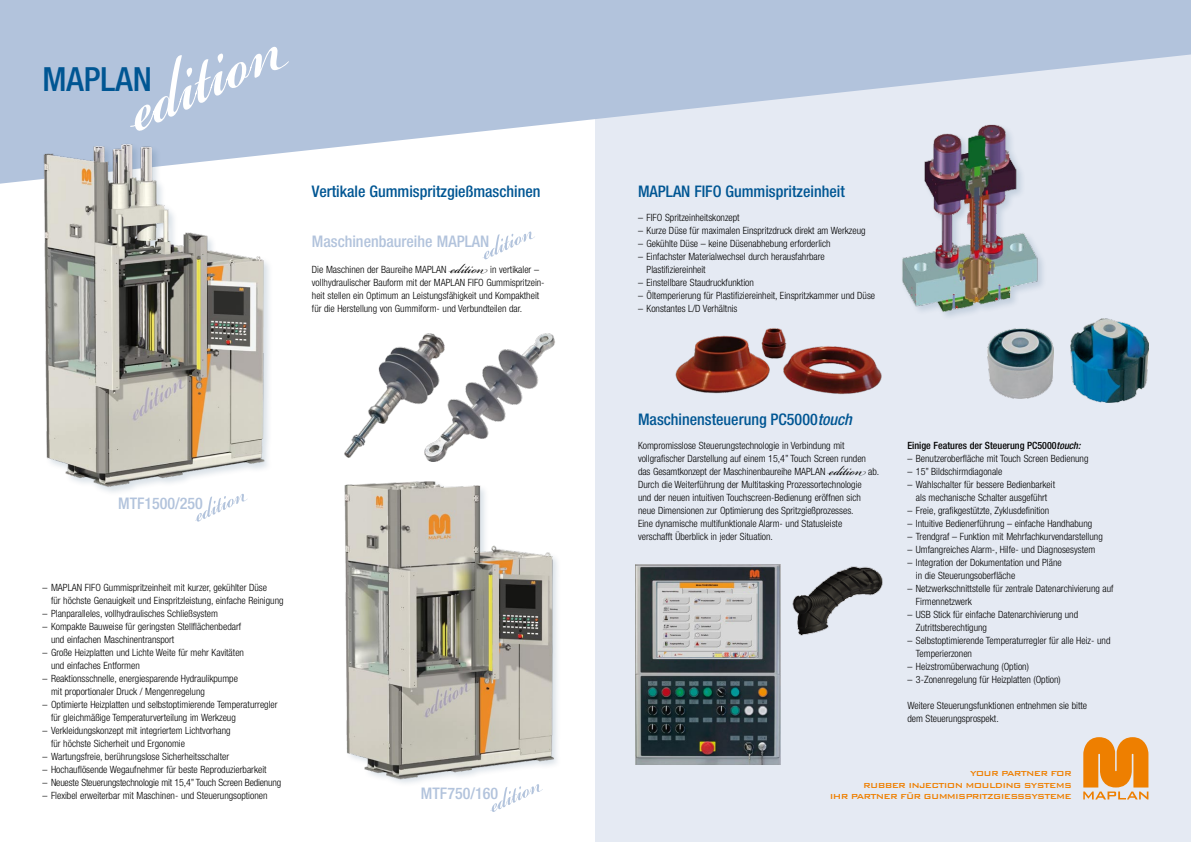
<style>
.page{position:relative;width:1191px;height:842px;background:#fff}
.page>*{position:absolute;margin:0;border:0;box-sizing:border-box;transform-origin:0 0}
.t1{font:500 condensed 33.3px "Helvetica Neue";color:#005693}
.t2{font:500 condensed 16px "Helvetica Neue";color:#005693}
.t3{font:500 condensed 16px "Helvetica Neue";color:#b2c3dc}
.t4{font:300 condensed 10px/13px "Helvetica Neue";color:#000}
.t5{font:500 condensed 10px "Helvetica Neue";color:#000}
.t6{font:500 9.7px/11.9px "Bank Gothic BT";letter-spacing:-.075em;color:#ee7f00;text-align:right}
.s1{font-family:"Bickham Script Pro";font-weight:400;font-stretch:normal;font-size:21px}
.s2{font-style:italic}
</style>
<div class="page">
<div style="left:595px;top:0;width:596px;height:842px;background:#e5eaf3"></div>
<svg style="left:0;top:0;width:1191px;height:184px;fill:#b2c3dc"></svg>
<svg style="left:1083px;top:737px;width:65px;height:62px"></svg>
<svg style="left:112px;top:14px;width:179px;height:122px;background:#b8c8df"></svg>
<div style="left:42px;top:142px;width:255px;height:366px;background:#fff"></div>
<img style="left:35px;top:139px;width:238px;height:350px">
<svg style="left:482px;top:231px;width:53px;height:29px"></svg>
<img style="left:344px;top:481px;width:214px;height:301px">
<svg style="left:189px;top:483px;width:59px;height:39px"></svg>
<svg style="left:484px;top:773px;width:60px;height:39px"></svg>
<div style="left:900px;top:123px;width:166px;height:210px;background:#e5eaf3"></div>
<img style="left:892px;top:125px;width:149px;height:187px">
<img style="left:635px;top:564px;width:145px;height:201px">
<img style="left:792px;top:566px;width:91px;height:70px">
<img style="left:675px;top:328px;width:207px;height:67px">
<img style="left:344px;top:334px;width:81px;height:124px">
<img style="left:425px;top:333px;width:130px;height:129px">
<img style="left:1070px;top:318px;width:78px;height:84px">
<img style="left:987px;top:329px;width:66px;height:69px">
<h1 class="t1" style="left:43px;top:59px;width:111px">MAPLAN</h1>
<h2 class="t2" style="left:312px;top:182px;width:230px">Vertikale Gummispritzgießmaschinen</h2>
<h2 class="t3" style="left:312px;top:231px;width:179px">Maschinenbaureihe MAPLAN</h2>
<p class="t4" style="left:312px;top:262px;width:233px">Die Maschinen der Baureihe MAPLAN <span class="s1">edition</span> in vertikaler – vollhydraulischer Bauform mit der MAPLAN FIFO Gummispritzein&shy;heit stellen ein Optimum an Leistungsfähigkeit und Kompaktheit für die Herstellung von Gummiform- und Verbundteilen dar.</p>
<h2 class="t3" style="left:118px;top:494px;width:86px">MTF1500/250</h2>
<p class="t4" style="left:51px;top:581px;width:234px;text-indent:-8px">– MAPLAN FIFO Gummispritzeinheit mit kurzer, gekühlter Düse<br>für höchste Genauigkeit und Einspritzleistung, einfache Reinigung</p>
<p class="t4" style="left:43px;top:607px;width:177px">– Planparalleles, vollhydraulisches Schließsystem</p>
<p class="t4" style="left:51px;top:620px;width:192px;text-indent:-8px">– Kompakte Bauweise für geringsten Stellflächenbedarf und einfachen Maschinentransport</p>
<p class="t4" style="left:51px;top:646px;width:194px;text-indent:-8px">– Große Heizplatten und Lichte Weite für mehr Kavitäten und einfaches Entformen</p>
<p class="t4" style="left:51px;top:672px;width:188px;text-indent:-8px">– Reaktionsschnelle, energiesparende Hydraulikpumpe mit proportionaler Druck / Mengenregelung</p>
<p class="t4" style="left:51px;top:698px;width:228px;text-indent:-8px">– Optimierte Heizplatten und selbstoptimierende Temperaturregler für gleichmäßige Temperaturverteilung im Werkzeug</p>
<p class="t4" style="left:51px;top:724px;width:181px;text-indent:-8px">– Verkleidungskonzept mit integriertem Lichtvorhang für höchste Sicherheit und Ergonomie</p>
<p class="t4" style="left:43px;top:750px;width:188px">– Wartungsfreie, berührungslose Sicherheitsschalter</p>
<p class="t4" style="left:43px;top:763px;width:226px">– Hochauflösende Wegaufnehmer für beste Reproduzierbarkeit</p>
<p class="t4" style="left:43px;top:776px;width:240px">– Neueste Steuerungstechnologie mit 15,4” Touch Screen Bedienung</p>
<p class="t4" style="left:43px;top:789px;width:226px">– Flexibel erweiterbar mit Maschinen- und Steuerungsoptionen</p>
<h2 class="t3" style="left:421px;top:784px;width:79px">MTF750/160</h2>
<h2 class="t2" style="left:638px;top:182px;width:208px">MAPLAN FIFO Gummispritzeinheit</h2>
<p class="t4" style="left:638px;top:210px;width:103px">– FIFO Spritzeinheitskonzept</p>
<p class="t4" style="left:638px;top:223px;width:229px">– Kurze Düse für maximalen Einspritzdruck direkt am Werkzeug</p>
<p class="t4" style="left:638px;top:236px;width:194px">– Gekühlte Düse – keine Düsenabhebung erforderlich</p>
<p class="t4" style="left:646px;top:249px;width:180px;text-indent:-8px">– Einfachster Materialwechsel durch herausfahrbare<br>Plastifiziereinheit</p>
<p class="t4" style="left:638px;top:275px;width:117px">– Einstellbare Staudruckfunktion</p>
<p class="t4" style="left:638px;top:288px;width:239px">– Öltemperierung für Plastifiziereinheit, Einspritzkammer und Düse</p>
<p class="t4" style="left:638px;top:301px;width:101px">– Konstantes L/D Verhältnis</p>
<h2 class="t2" style="left:638px;top:410px;width:215px">Maschinensteuerung PC5000<span class="s2">touch</span></h2>
<p class="t4" style="left:638px;top:439px;width:243px">Kompromisslose Steuerungstechnologie in Verbindung mit vollgrafischer Darstellung auf einem 15,4” Touch Screen runden das Gesamtkonzept der Maschinenbaureihe MAPLAN <span class="s1">edition</span> ab.<br>Durch die Weiterführung der Multitasking Prozessortechnologie<br>und der neuen intuitiven Touchscreen-Bedienung eröffnen sich neue Dimensionen zur Optimierung des Spritzgießprozesses.<br>Eine dynamische multifunktionale Alarm- und Statusleiste verschafft Überblick in jeder Situation.</p>
<p class="t5" style="left:907px;top:439px;width:174px">Einige Features der Steuerung PC5000<span class="s2">touch:</span></p>
<p class="t4" style="left:907px;top:452px;width:183px">– Benutzeroberfläche mit Touch Screen Bedienung</p>
<p class="t4" style="left:907px;top:465px;width:96px">– 15” Bildschirmdiagonale</p>
<p class="t4" style="left:907px;top:478px;width:149px;text-align:center">– Wahlschalter für bessere Bedienbarkeit als mechanische Schalter ausgeführt</p>
<p class="t4" style="left:907px;top:504px;width:143px">– Freie, grafikgestützte, Zyklusdefinition</p>
<p class="t4" style="left:907px;top:517px;width:186px">– Intuitive Bedienerführung – einfache Handhabung</p>
<p class="t4" style="left:907px;top:530px;width:197px">– Trendgraf – Funktion mit Mehrfachkurvendarstellung</p>
<p class="t4" style="left:907px;top:543px;width:189px">– Umfangreiches Alarm-, Hilfe- und Diagnosesystem</p>
<p class="t4" style="left:916px;top:556px;width:147px;text-indent:-8px">– Integration der Dokumentation und Pläne in die Steuerungsoberfläche</p>
<p class="t4" style="left:916px;top:582px;width:199px;text-indent:-8px">– Netzwerkschnittstelle für zentrale Datenarchivierung auf<br>Firmennetzwerk</p>
<p class="t4" style="left:916px;top:608px;width:164px;text-indent:-8px">– USB Stick für einfache Datenarchivierung und<br>Zutrittsberechtigung</p>
<p class="t4" style="left:916px;top:634px;width:196px;text-indent:-8px">– Selbstoptimierende Temperaturregler für alle Heiz- und<br>Temperierzonen</p>
<p class="t4" style="left:907px;top:660px;width:123px">– Heizstromüberwachung (Option)</p>
<p class="t4" style="left:907px;top:673px;width:155px">– 3-Zonenregelung für Heizplatten (Option)</p>
<p class="t4" style="left:907px;top:699px;width:181px">Weitere Steuerungsfunktionen entnehmen sie bitte dem Steuerungsprospekt.</p>
<p class="t6" style="left:863px;top:767px;width:210px">Your partner for<br>rubber injection moulding systems</p>
<p class="t6" style="left:830px;top:791px;width:29px">IHR PARTNER</p>
<p class="t6" style="left:900px;top:791px;width:31px">FÜR GUMMISPRIT</p>
<p class="t6" style="left:987px;top:791px;width:14px">ZGIESSS</p>
<p class="t6" style="left:1031px;top:791px;width:14px">YSTEME</p>
</div>
